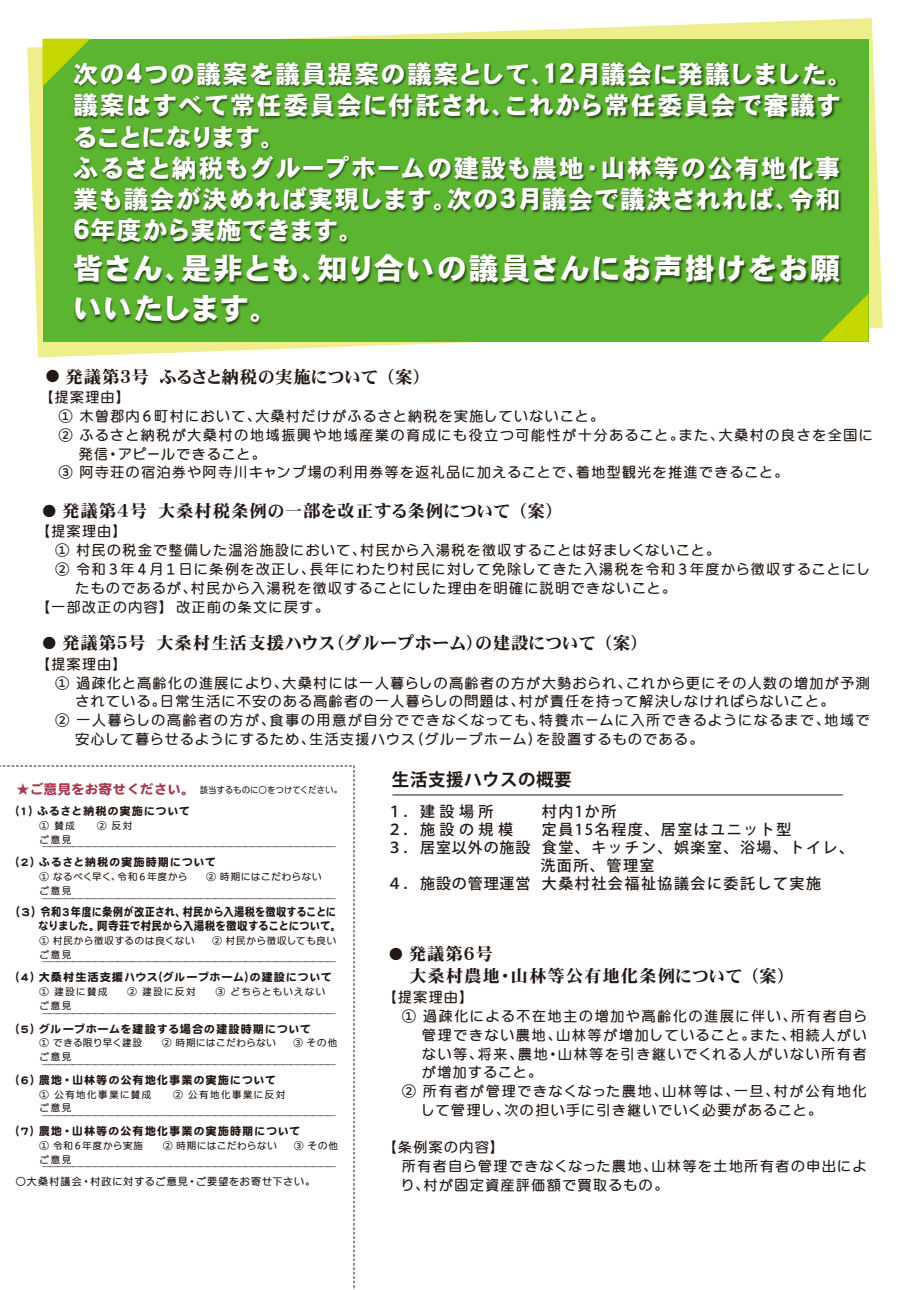
<style>
.page{position:relative;width:911px;height:1290px;background:#fff}
.page>*{position:absolute;margin:0;border:0;box-sizing:border-box;transform-origin:0 0}
.t1{font:30px/40px "DFHS Gothic R Pro 6 N W9";letter-spacing:.02em;color:#fff}
.t2{font:25px/31.2px "DFHS Gothic R Pro 6 N W9";letter-spacing:.045em;color:#fff}
.t3{font:17.5px "DFHS Mincho R Pro 6 N W9";letter-spacing:.015em;color:#221815}
.t4{font:17.5px/22.5px "DFHS Mincho R Pro 6 N W9";letter-spacing:.05em;color:#221815}
.t5{font:17.5px "DFHS Mincho R Pro 6 N W9";letter-spacing:-.025em;color:#221815}
.t6{font:700 17.5px "Koz Go Pr 6 N";letter-spacing:.03em;color:#221815}
.t7{font:500 15px "Koz Go Pr 6 N";letter-spacing:.1em;color:#221815}
.t8{font:13.75px/18.8px "DFUD Maru Gothic Std N W6";letter-spacing:.12em;color:#221815}
.t9{font:13.75px "DFUD Maru Gothic Std N W6";letter-spacing:.14em;color:#221815}
.t10{font:13.75px "DF Maru Gothic Pro 6 N W9";color:#a73950}
.t11{font:13.75px "DFUD Maru Gothic Std N W6";letter-spacing:.075em;color:#221815}
.t12{font:11.88px/13.8px "DF Maru Gothic Pro 6 N W9";letter-spacing:.01em;color:#221815}
.t13{font:11.25px "DFUD Maru Gothic Std N W2";letter-spacing:-.335em;color:#221815}
.t14{font:11.25px "DF Maru Gothic Pro 6 N W9";letter-spacing:.065em;color:#221815}
.t15{font:10px "DFUD Maru Gothic Std N W6";letter-spacing:.1em;color:#221815}
.t16{font:9.38px/13.8px "DFUD Maru Gothic Std N W6";letter-spacing:.1em;color:#221815}
.t17{font:9.38px/13.8px "DFUD Maru Gothic Std N W6";letter-spacing:.16em;color:#221815}
.t18{font:9.38px/13.8px "DFUD Maru Gothic Std N W6";letter-spacing:.18em;color:#221815}
.t19{font:9.38px "DFUD Maru Gothic Std N W6";letter-spacing:.06em;color:#221815}
.t20{font:8.75px "DFUD Maru Gothic Std N W6";letter-spacing:.07em;color:#221815;scale:.9 1}
.s1{font-size:27.5px}
.s2{font-size:13.75px}
</style>
<div class="page">
<svg style="left:27px;top:18px;width:855px;height:339px"></svg>
<svg style="left:0;top:765px;width:355px;height:525px"></svg>
<div style="left:43px;top:39px;width:825px;height:303px;background:#5cb531"></div>
<svg style="left:43px;top:39px;width:47px;height:47px"></svg>
<svg style="left:820px;top:294px;width:48px;height:48px"></svg>
<img style="left:71px;top:57px;width:774px;height:274px">
<hr style="left:392px;top:794px;width:451px;height:1px;background:#221815">
<h2 class="t2" style="left:68px;top:59px;width:787px">次の<span class="s1">４</span>つの議案を議員提案の議案として、<span class="s1">１２</span>月議会に発議しました。議案はすべて常任委員会に付託され、これから常任委員会で審議することになります。<br>ふるさと納税もグループホームの建設も農地・山林等の公有地化事業も議会が決めれば実現します。次の<span class="s1">３</span>月議会で議決されれば、令和<br><span class="s1">６</span>年度から実施できます。</h2>
<h1 class="t1" style="left:72px;top:249px;width:770px">皆さん、是非とも、知り合いの議員さんにお声掛けをお願いいたします。</h1>
<p class="t5" style="left:46px;top:366px;width:387px"><span class="s2">●</span> 発議第３号　ふるさと納税の実施について （案）</p>
<p class="t8" style="left:39px;top:387px;width:92px">【提案理由】</p>
<p class="t8" style="left:59px;top:406px;width:547px">① 木曽郡内６町村において、大桑村だけがふるさと納税を実施していないこと。</p>
<p class="t8" style="left:59px;top:425px;width:815px">② ふるさと納税が大桑村の地域振興や地域産業の育成にも役立つ可能性が十分あること。また、大桑村の良さを全国に</p>
<p class="t11" style="left:79px;top:442px;width:188px">発信・アピールできること。</p>
<p class="t8" style="left:59px;top:462px;width:731px">③ 阿寺荘の宿泊券や阿寺川キャンプ場の利用券等を返礼品に加えることで、着地型観光を推進できること。</p>
<p class="t3" style="left:42px;top:501px;width:522px"><span class="s2">●</span> 発議第４号　大桑村税条例の一部を改正する条例について （案）</p>
<p class="t8" style="left:36px;top:521px;width:92px">【提案理由】</p>
<p class="t8" style="left:55px;top:540px;width:666px">① 村民の税金で整備した温浴施設において、村民から入湯税を徴収することは好ましくないこと。</p>
<p class="t8" style="left:55px;top:559px;width:816px">② 令和３年４月１日に条例を改正し、長年にわたり村民に対して免除してきた入湯税を令和３年度から徴収することにし</p>
<p class="t8" style="left:75px;top:577px;width:602px">たものであるが、村民から入湯税を徴収することにした理由を明確に説明できないこと。</p>
<p class="t8" style="left:36px;top:596px;width:294px">【一部改正の内容】　改正前の条文に戻す。</p>
<p class="t3" style="left:42px;top:633px;width:608px"><span class="s2">●</span> 発議第５号　大桑村生活支援ハウス（グループホーム）の建設について （案）</p>
<p class="t8" style="left:36px;top:654px;width:92px">【提案理由】</p>
<p class="t8" style="left:55px;top:672px;width:815px">① 過疎化と高齢化の進展により、大桑村には一人暮らしの高齢者の方が大勢おられ、これから更にその人数の増加が予測</p>
<p class="t8" style="left:75px;top:691px;width:760px">されている。日常生活に不安のある高齢者の一人暮らしの問題は、村が責任を持って解決しなければらないこと。</p>
<p class="t8" style="left:55px;top:710px;width:815px">② 一人暮らしの高齢者の方が、食事の用意が自分でできなくなっても、特養ホームに入所できるようになるまで、地域で</p>
<p class="t8" style="left:75px;top:729px;width:629px">安心して暮らせるようにするため、生活支援ハウス（グループホーム）を設置するものである。</p>
<p class="t10" style="left:16px;top:781px;width:180px">★ご意見をお寄せください。</p>
<p class="t20" style="left:200px;top:783px;width:159px">該当するものに〇をつけてください。</p>
<p class="t14" style="left:8px;top:805px;width:184px">（１）ふるさと納税の実施について</p>
<p class="t16" style="left:40px;top:818px;width:94px">① 賛成　　② 反対ご意見</p>
<p class="t13" style="left:41px;top:838px;width:298px">ーーーーーーーーーーーーーーーーーーーーーーーーーーーーーーーーーーーーーーー</p>
<p class="t14" style="left:8px;top:856px;width:210px">（２）ふるさと納税の実施時期について</p>
<p class="t19" style="left:40px;top:869px;width:149px">① なるべく早く、令和６年度から</p>
<p class="t16" style="left:207px;top:869px;width:116px">② 時期にはこだわらない</p>
<p class="t16" style="left:40px;top:883px;width:33px">ご意見</p>
<p class="t13" style="left:41px;top:889px;width:298px">ーーーーーーーーーーーーーーーーーーーーーーーーーーーーーーーーーーーーーーー</p>
<p class="t12" style="left:38px;top:905px;width:304px;text-indent:-30px">（３）令和３年度に条例が改正され、村民から入湯税を徴収することになりました。阿寺荘で村民から入湯税を徴収することについて。</p>
<p class="t16" style="left:40px;top:933px;width:298px">① 村民から徴収するのは良くない　 ② 村民から徴収しても良いご意見</p>
<p class="t13" style="left:41px;top:953px;width:298px">ーーーーーーーーーーーーーーーーーーーーーーーーーーーーーーーーーーーーーーー</p>
<p class="t14" style="left:8px;top:971px;width:325px">（４）大桑村生活支援ハウス(グループホーム)の建設について</p>
<p class="t17" style="left:40px;top:984px;width:287px">① 建設に賛成　 ② 建設に反対 　③ どちらともいえないご意見</p>
<p class="t13" style="left:41px;top:1004px;width:298px">ーーーーーーーーーーーーーーーーーーーーーーーーーーーーーーーーーーーーーーー</p>
<p class="t14" style="left:8px;top:1022px;width:305px">（５）グループホームを建設する場合の建設時期について</p>
<p class="t16" style="left:40px;top:1035px;width:299px">① できる限り早く建設　　② 時期にはこだわらない 　③ その他ご意見</p>
<p class="t13" style="left:41px;top:1055px;width:298px">ーーーーーーーーーーーーーーーーーーーーーーーーーーーーーーーーーーーーーーー</p>
<p class="t14" style="left:8px;top:1073px;width:270px">（６）農地・山林等の公有地化事業の実施について</p>
<p class="t18" style="left:40px;top:1087px;width:247px">① 公有地化事業に賛成　　② 公有地化事業に反対ご意見</p>
<p class="t13" style="left:41px;top:1107px;width:298px">ーーーーーーーーーーーーーーーーーーーーーーーーーーーーーーーーーーーーーーー</p>
<p class="t14" style="left:8px;top:1125px;width:294px">（７）農地・山林等の公有地化事業の実施時期について</p>
<p class="t16" style="left:40px;top:1138px;width:300px">① 令和６年度から実施　　② 時期にはこだわらない 　③ その他ご意見</p>
<p class="t13" style="left:41px;top:1158px;width:298px">ーーーーーーーーーーーーーーーーーーーーーーーーーーーーーーーーーーーーーーー</p>
<p class="t15" style="left:16px;top:1173px;width:301px">〇大桑村議会・村政に対するご意見・ご要望をお寄せ下さい。</p>
<p class="t6" style="left:392px;top:770px;width:181px">生活支援ハウスの概要</p>
<p class="t7" style="left:387px;top:803px;width:108px">１．建設場所</p>
<p class="t7" style="left:542px;top:803px;width:76px">村内1か所</p>
<p class="t7" style="left:387px;top:821px;width:127px">２．施設の規模</p>
<p class="t7" style="left:542px;top:821px;width:251px">定員15名程度、居室はユニット型</p>
<p class="t7" style="left:387px;top:839px;width:468px">３．居室以外の施設 食堂、キッチン、娯楽室、浴場、トイレ、</p>
<p class="t7" style="left:540px;top:857px;width:116px">洗面所、管理室</p>
<p class="t7" style="left:387px;top:875px;width:435px">４．施設の管理運営 大桑村社会福祉協議会に委託して実施</p>
<p class="t4" style="left:409px;top:943px;width:388px;text-indent:-20px"><span class="s2">●</span> 発議第６号<br>大桑村農地・山林等公有地化条例について （案）</p>
<p class="t8" style="left:383px;top:987px;width:92px">【提案理由】</p>
<p class="t9" style="left:402px;top:1004px;width:467px">① 過疎化による不在地主の増加や高齢化の進展に伴い、所有者自ら</p>
<p class="t9" style="left:422px;top:1023px;width:446px">管理できない農地、山林等が増加していること。また、相続人がい</p>
<p class="t9" style="left:422px;top:1042px;width:446px">ない等、将来、農地・山林等を引き継いでくれる人がいない所有者</p>
<p class="t8" style="left:422px;top:1062px;width:121px">が増加すること。</p>
<p class="t9" style="left:402px;top:1080px;width:466px">② 所有者が管理できなくなった農地、山林等は、一旦、村が公有地化</p>
<p class="t8" style="left:421px;top:1099px;width:403px">して管理し、次の担い手に引き継いでいく必要があること。</p>
<p class="t8" style="left:401px;top:1137px;width:467px;text-indent:-18px">【条例案の内容】<br>所有者自ら管理できなくなった農地、山林等を土地所有者の申出により、村が固定資産評価額で買取るもの。</p>
</div>
